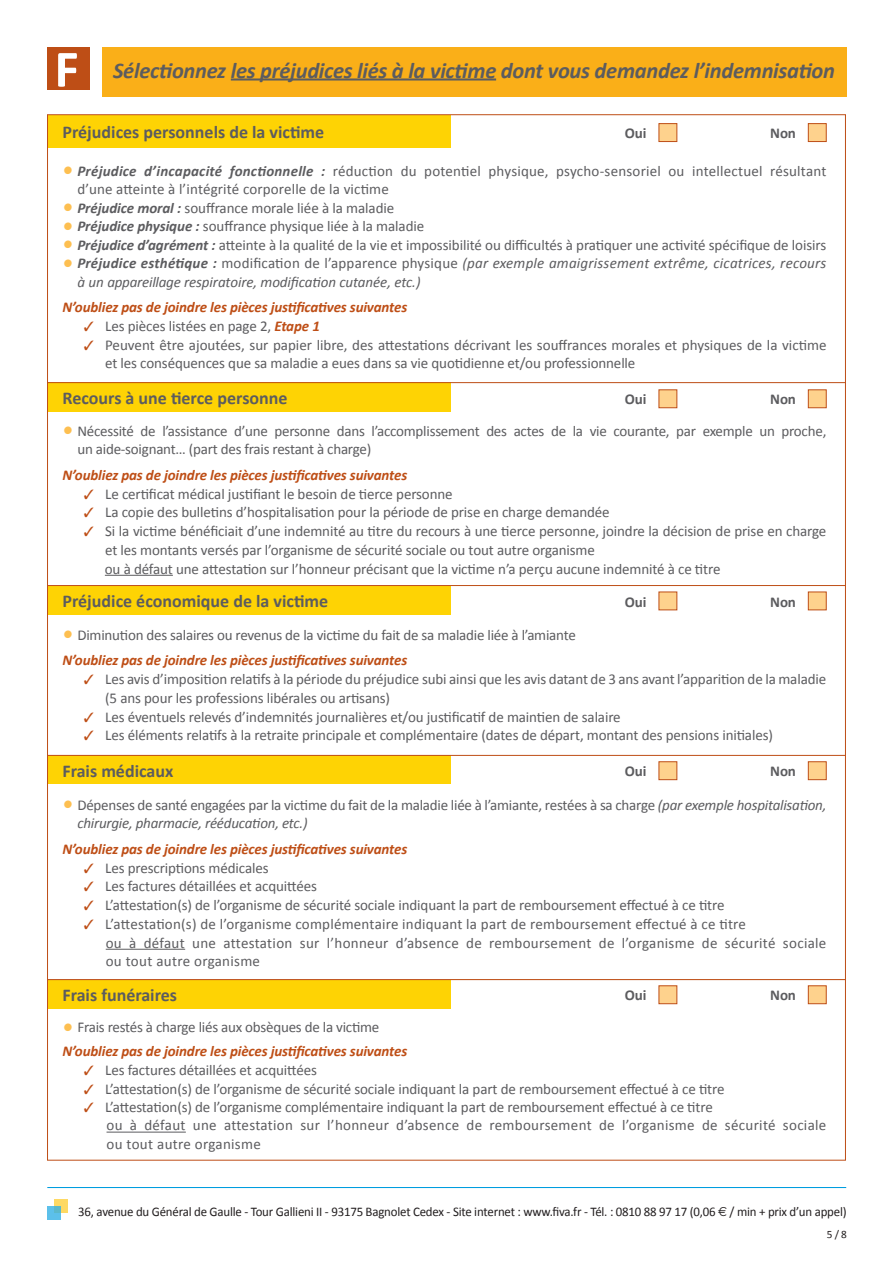
<style>
.page{position:relative;width:893px;height:1263px;background:#fff}
.page>*{position:absolute;margin:0;border:0;box-sizing:border-box;transform-origin:0 0}
.t1{font:700 52.95px "Calibri";color:#fff}
.t2{font:italic 700 22.5px "Calibri";letter-spacing:-.01em;color:#5c5c5f}
.t3{font:700 18px "Calibri";color:#5c5c5f}
.t4{font:15px/18.8px "Calibri";letter-spacing:-.01em;color:#5c5c5f}
.t5{font:15px/18.5px "Calibri";letter-spacing:.01em;color:#5c5c5f}
.t6{font:italic 700 15px/24px "Calibri";letter-spacing:-.01em;color:#be4e16}
.t7{font:italic 15px/18.5px "Calibri";color:#5c5c5f}
.t8{font:15px/18.8px "Calibri";letter-spacing:.02em;color:#5c5c5f}
.t9{font:15px "Calibri";letter-spacing:.015em;color:#5c5c5f}
.t10{font:700 15px "Calibri";letter-spacing:-.01em;color:#5c5c5f}
.t11{font:13.2px "Calibri";letter-spacing:-.015em;color:#231f20}
.t12{font:11.25px "Calibri";color:#231f20}
.s1{font-weight:700;font-style:italic;font-size:21px;color:#fdbf51}
.s2{font-weight:700;font-style:italic}
.s3{font-weight:700;font-size:21px;color:#fdbf51}
.s4{font-weight:700}
.s5{font-style:normal}
.s6{color:#be4e16}
.s7{font-weight:700;font-style:italic;color:#be4e16}
.s8{font-style:italic}
.s9{color:#fff}
.s10{font-size:21px;color:#fdbf51}
.s11{font-weight:400;font-style:normal;color:#5c5c5f}
.s12{font-family:"Euro Sans"}
</style>
<div class="page">
<div style="left:48px;top:115px;width:403px;height:33px;background:#fed304"></div>
<div style="left:47px;top:383px;width:404px;height:29px;background:#fed304"></div>
<div style="left:48px;top:585px;width:403px;height:29px;background:#fed304"></div>
<div style="left:48px;top:755px;width:403px;height:29px;background:#fed304"></div>
<div style="left:48px;top:979px;width:403px;height:29px;background:#fed304"></div>
<hr style="left:105px;top:575px;width:68px;height:1px;background:#5c5c5f">
<hr style="left:106px;top:949px;width:79px;height:1px;background:#5c5c5f">
<hr style="left:107px;top:1131px;width:79px;height:1px;background:#5c5c5f">
<hr style="left:47px;top:382px;width:798px;height:1px;background:#be4e16">
<hr style="left:48px;top:585px;width:797px;height:1px;background:#be4e16">
<hr style="left:48px;top:755px;width:797px;height:1px;background:#be4e16">
<hr style="left:48px;top:979px;width:798px;height:1px;background:#be4e16">
<div style="left:54px;top:1199px;width:14px;height:13px;background:#fed964"></div>
<svg style="left:47px;top:1206px;width:14px;height:13px"></svg>
<hr style="left:47px;top:1187px;width:799px;height:1px;background:#009ddf">
<div style="left:102px;top:47px;width:745px;height:49px;background:#faaf18"></div>
<div style="left:47px;top:47px;width:42px;height:42px;background:#be4e16"></div>
<hr style="left:231px;top:78px;width:265px;height:3px;background:#5c5c5f">
<div style="left:659px;top:123px;width:18px;height:19px;background:#fed28d;border:1px solid #be4e16"></div>
<div style="left:808px;top:123px;width:18px;height:19px;background:#fed28d;border:1px solid #be4e16"></div>
<div style="left:659px;top:389px;width:18px;height:19px;background:#fed28d;border:1px solid #be4e16"></div>
<div style="left:808px;top:389px;width:18px;height:19px;background:#fed28d;border:1px solid #be4e16"></div>
<div style="left:659px;top:592px;width:18px;height:18px;background:#fed28d;border:1px solid #be4e16"></div>
<div style="left:808px;top:592px;width:18px;height:18px;background:#fed28d;border:1px solid #be4e16"></div>
<div style="left:659px;top:761px;width:18px;height:19px;background:#fed28d;border:1px solid #be4e16"></div>
<div style="left:808px;top:761px;width:18px;height:19px;background:#fed28d;border:1px solid #be4e16"></div>
<div style="left:659px;top:985px;width:18px;height:19px;background:#fed28d;border:1px solid #be4e16"></div>
<div style="left:808px;top:985px;width:18px;height:19px;background:#fed28d;border:1px solid #be4e16"></div>
<h1 class="t1" style="left:55px;top:35px;width:26px">F</h1>
<h2 class="t2" style="left:113px;top:56px;width:723px">Sélectionnez les préjudices liés à la victime dont vous demandez l’indemnisation</h2>
<p class="t3" style="left:62px;top:120px;width:263px">Préjudices personnels de la victime</p>
<p class="t10" style="left:625px;top:124px;width:23px">Oui</p>
<p class="t10" style="left:770px;top:124px;width:27px">Non</p>
<p class="t5" style="left:77px;top:161px;width:750px;text-indent:-15px"><span class="s1">•</span> <span class="s2">Préjudice d’incapacité fonctionnelle :</span> réduction du potentiel physique, psycho‐sensoriel ou intellectuel résultant d’une atteinte à l’intégrité corporelle de la victime</p>
<p class="t4" style="left:62px;top:198px;width:333px"><span class="s1">•</span> <span class="s2">Préjudice moral :</span> souffrance morale liée à la maladie</p>
<p class="t4" style="left:62px;top:216px;width:363px"><span class="s1">•</span> <span class="s2">Préjudice physique :</span> souffrance physique liée à la maladie</p>
<p class="t4" style="left:62px;top:235px;width:765px"><span class="s1">•</span> <span class="s2">Préjudice d’agrément :</span> atteinte à la qualité de la vie et impossibilité ou difficultés à pratiquer une activité spécifique de loisirs</p>
<p class="t7" style="left:77px;top:253px;width:750px;text-indent:-15px"><span class="s3">•</span> <span class="s4">Préjudice esthétique :</span> <span class="s5">modification de l’apparence physique</span> (par exemple amaigrissement extrême, cicatrices, recours à un appareillage respiratoire, modification cutanée, etc.)</p>
<p class="t6" style="left:62px;top:295px;width:346px">N’oubliez pas de joindre les pièces justificatives suivantes</p>
<p class="t4" style="left:84px;top:316px;width:238px"><span class="s6">✓</span> Les pièces listées en page 2, <span class="s7">Etape 1</span></p>
<p class="t4" style="left:105px;top:334px;width:723px;text-indent:-21px"><span class="s6">✓</span> Peuvent être ajoutées, sur papier libre, des attestations décrivant les souffrances morales et physiques de la victime et les conséquences que sa maladie a eues dans sa vie quotidienne et/ou professionnelle</p>
<p class="t3" style="left:62px;top:387px;width:227px">Recours à une tierce personne</p>
<p class="t10" style="left:625px;top:390px;width:23px">Oui</p>
<p class="t10" style="left:770px;top:390px;width:27px">Non</p>
<p class="t4" style="left:77px;top:421px;width:750px;text-indent:-15px"><span class="s1">•</span> Nécessité de l’assistance d’une personne dans l’accomplissement des actes de la vie courante, par exemple un proche, un aide‐soignant… (part des frais restant à charge)</p>
<p class="t6" style="left:62px;top:463px;width:346px">N’oubliez pas de joindre les pièces justificatives suivantes</p>
<p class="t4" style="left:84px;top:483px;width:370px"><span class="s6">✓</span> Le certificat médical justifiant le besoin de tierce personne</p>
<p class="t4" style="left:84px;top:502px;width:527px"><span class="s6">✓</span> La copie des bulletins d’hospitalisation pour la période de prise en charge demandée</p>
<p class="t4" style="left:105px;top:521px;width:723px;text-indent:-21px"><span class="s6">✓</span> Si la victime bénéficiait d’une indemnité au titre du recours à une tierce personne, joindre la décision de prise en charge et les montants versés par l’organisme de sécurité sociale ou tout autre organisme<br>ou à défaut une attestation sur l’honneur précisant que la victime n’a perçu aucune indemnité à ce titre</p>
<p class="t3" style="left:62px;top:589px;width:267px">Préjudice économique de la victime</p>
<p class="t10" style="left:625px;top:592px;width:23px">Oui</p>
<p class="t10" style="left:770px;top:592px;width:27px">Non</p>
<p class="t4" style="left:62px;top:621px;width:515px;line-height:25.5px"><span class="s1">•</span> Diminution des salaires ou revenus de la victime du fait de sa maladie liée à l’amiante<br><span class="s7">N’oubliez pas de joindre les pièces justificatives suivantes</span></p>
<p class="t4" style="left:105px;top:669px;width:723px;text-indent:-21px"><span class="s6">✓</span> Les avis d’imposition relatifs à la période du préjudice subi ainsi que les avis datant de 3 ans avant l’apparition de la maladie (5 ans pour les professions libérales ou artisans)</p>
<p class="t4" style="left:84px;top:707px;width:538px"><span class="s6">✓</span> Les éventuels relevés d’indemnités journalières et/ou justificatif de maintien de salaire</p>
<p class="t4" style="left:84px;top:725px;width:691px"><span class="s6">✓</span> Les éléments relatifs à la retraite principale et complémentaire (dates de départ, montant des pensions initiales)</p>
<p class="t3" style="left:62px;top:759px;width:112px">Frais médicaux</p>
<p class="t10" style="left:625px;top:762px;width:23px">Oui</p>
<p class="t10" style="left:770px;top:762px;width:27px">Non</p>
<p class="t4" style="left:77px;top:795px;width:751px;text-indent:-15px"><span class="s1">•</span> Dépenses de santé engagées par la victime du fait de la maladie liée à l’amiante, restées à sa charge <span class="s8">(par exemple hospitalisation, chirurgie, pharmacie, rééducation, etc.)</span></p>
<p class="t6" style="left:62px;top:837px;width:346px">N’oubliez pas de joindre les pièces justificatives suivantes</p>
<p class="t4" style="left:84px;top:857px;width:186px"><span class="s6">✓</span> Les prescriptions médicales</p>
<p class="t4" style="left:84px;top:876px;width:235px"><span class="s6">✓</span> Les factures détaillées et acquittées</p>
<p class="t4" style="left:84px;top:895px;width:642px"><span class="s6">✓</span> L’attestation(s) de l’organisme de sécurité sociale indiquant la part de remboursement effectué à ce titre</p>
<p class="t9" style="left:84px;top:914px;width:664px"><span class="s6">✓</span> L’attestation(s) de l’organisme complémentaire indiquant la part de remboursement effectué à ce titre</p>
<p class="t8" style="left:106px;top:932px;width:722px;text-indent:-22px"><span class="s9">✓</span> ou à défaut une attestation sur l’honneur d’absence de remboursement de l’organisme de sécurité sociale ou tout autre organisme</p>
<p class="t3" style="left:62px;top:983px;width:116px">Frais funéraires</p>
<p class="t10" style="left:625px;top:986px;width:23px">Oui</p>
<p class="t10" style="left:770px;top:986px;width:27px">Non</p>
<p class="t6" style="left:62px;top:1015px;width:346px"><span class="s10">•</span> <span class="s11">Frais restés à charge liés aux obsèques de la victime<br></span>N’oubliez pas de joindre les pièces justificatives suivantes</p>
<p class="t4" style="left:84px;top:1060px;width:235px"><span class="s6">✓</span> Les factures détaillées et acquittées</p>
<p class="t4" style="left:84px;top:1078px;width:642px"><span class="s6">✓</span> L’attestation(s) de l’organisme de sécurité sociale indiquant la part de remboursement effectué à ce titre</p>
<p class="t5" style="left:107px;top:1097px;width:721px;text-indent:-23px"><span class="s6">✓</span> L’attestation(s) de l’organisme complémentaire indiquant la part de remboursement effectué à ce titre<br>ou à défaut une attestation sur l’honneur d’absence de remboursement de l’organisme de sécurité sociale ou tout autre organisme</p>
<p class="t11" style="left:78px;top:1203px;width:770px">36, avenue du Général de Gaulle - Tour Gallieni II - 93175 Bagnolet Cedex - Site internet : www.fiva.fr - Tél. : 0810 88 97 17 (0,06 <span class="s12">m</span> / min + prix d’un appel)</p>
<p class="t12" style="left:827px;top:1227px;width:21px">5 / 8</p>
</div>
